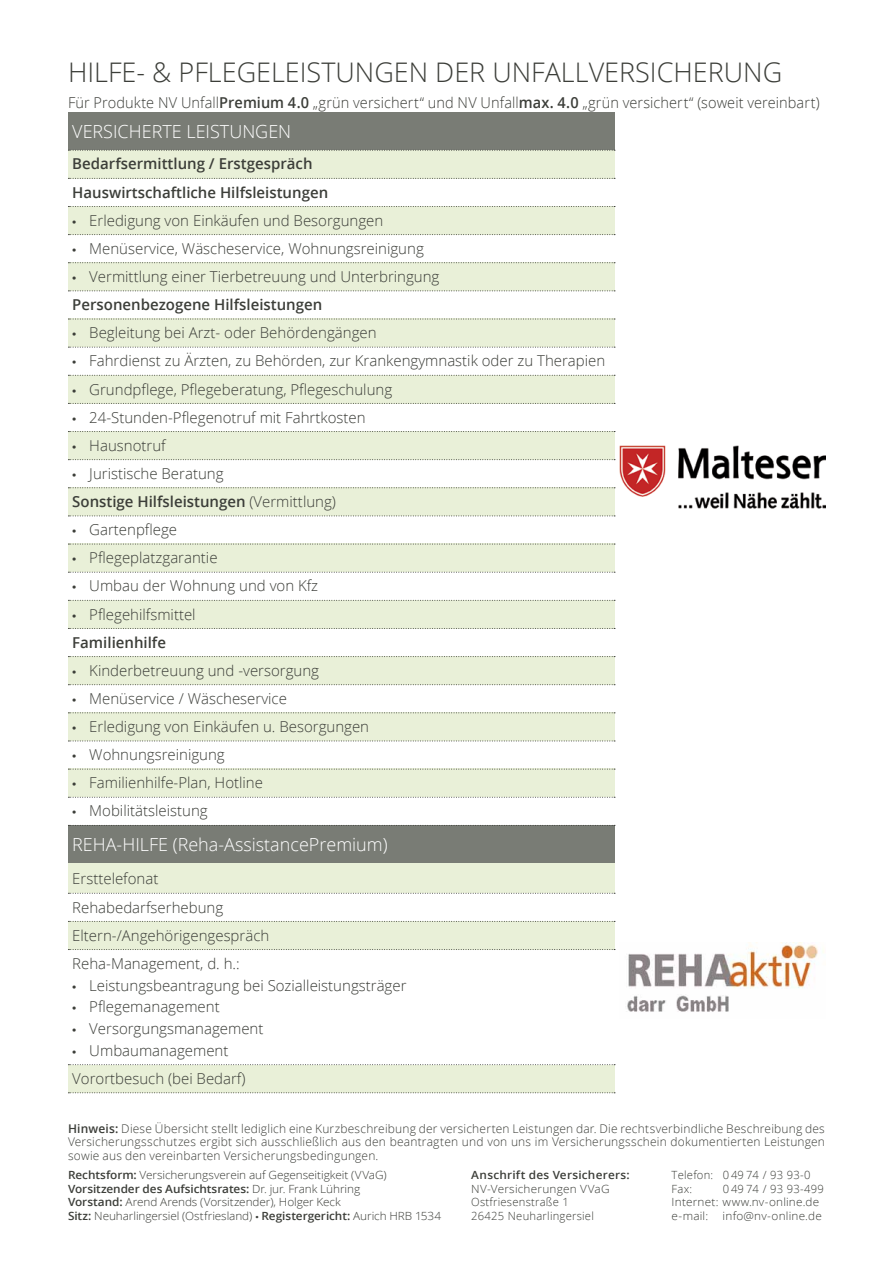
<style>
.page{position:relative;width:893px;height:1263px;background:#fff}
.page>*{position:absolute;margin:0;border:0;box-sizing:border-box;transform-origin:0 0}
.t1{font:300 27px "Open Sans";color:#3c3e39}
.t2{font:300 18px "Open Sans";color:#fff}
.t3{font:300 15px/28.2px "Open Sans";color:#3c3e39}
.t4{font:600 15px/28.2px "Open Sans";color:#3c3e39}
.t5{font:300 12px/13.5px "Open Sans";letter-spacing:.015em;color:#3c3e39;text-align:justify}
.t6{font:300 11.25px/13.5px "Open Sans";letter-spacing:-.01em;color:#3c3e39;scale:1.05 1}
.t7{font:300 11.25px/13.5px "Open Sans";letter-spacing:.01em;color:#3c3e39;scale:1.05 1}
.t8{font:300 11.25px/13.5px "Open Sans";letter-spacing:.01em;color:#3c3e39}
.t9{font:600 11.25px "Open Sans";letter-spacing:.03em;color:#3c3e39;scale:1.05 1}
.s1{font-weight:600}
.s2{font-family:"Myriad Pro";font-weight:400}
</style>
<div class="page">
<div style="left:68px;top:112px;width:546px;height:38px;background:#797c75"></div>
<div style="left:68px;top:825px;width:546px;height:38px;background:#797c75"></div>
<div style="left:68px;top:150px;width:546px;height:28px;background:#e9f0d8"></div>
<div style="left:68px;top:206px;width:546px;height:28px;background:#e9f0d8"></div>
<div style="left:68px;top:262px;width:546px;height:29px;background:#e9f0d8"></div>
<div style="left:68px;top:319px;width:546px;height:28px;background:#e9f0d8"></div>
<div style="left:68px;top:375px;width:546px;height:28px;background:#e9f0d8"></div>
<div style="left:68px;top:431px;width:546px;height:28px;background:#e9f0d8"></div>
<div style="left:68px;top:487px;width:546px;height:29px;background:#e9f0d8"></div>
<div style="left:68px;top:544px;width:546px;height:28px;background:#e9f0d8"></div>
<div style="left:68px;top:600px;width:546px;height:28px;background:#e9f0d8"></div>
<div style="left:68px;top:656px;width:546px;height:28px;background:#e9f0d8"></div>
<div style="left:68px;top:712px;width:546px;height:29px;background:#e9f0d8"></div>
<div style="left:68px;top:769px;width:546px;height:28px;background:#e9f0d8"></div>
<div style="left:68px;top:863px;width:546px;height:30px;background:#e9f0d8"></div>
<div style="left:68px;top:921px;width:546px;height:28px;background:#e9f0d8"></div>
<img style="left:620px;top:446px;width:205px;height:63px">
<img style="left:627px;top:943px;width:197px;height:69px">
<div style="left:68px;top:1065px;width:546px;height:28px;background:#e9f0d8"></div>
<svg style="left:68px;top:150px;width:547px;height:1px"></svg>
<svg style="left:68px;top:178px;width:547px;height:1px"></svg>
<svg style="left:68px;top:206px;width:547px;height:1px"></svg>
<svg style="left:68px;top:234px;width:547px;height:1px"></svg>
<svg style="left:68px;top:262px;width:547px;height:1px"></svg>
<svg style="left:68px;top:290px;width:547px;height:1px"></svg>
<svg style="left:68px;top:319px;width:547px;height:1px"></svg>
<svg style="left:68px;top:347px;width:547px;height:1px"></svg>
<svg style="left:68px;top:375px;width:547px;height:1px"></svg>
<svg style="left:68px;top:403px;width:547px;height:1px"></svg>
<svg style="left:68px;top:431px;width:547px;height:1px"></svg>
<svg style="left:68px;top:459px;width:547px;height:1px"></svg>
<svg style="left:68px;top:487px;width:547px;height:1px"></svg>
<svg style="left:68px;top:515px;width:547px;height:1px"></svg>
<svg style="left:68px;top:544px;width:547px;height:1px"></svg>
<svg style="left:68px;top:572px;width:547px;height:1px"></svg>
<svg style="left:68px;top:600px;width:547px;height:1px"></svg>
<svg style="left:68px;top:628px;width:547px;height:1px"></svg>
<svg style="left:68px;top:656px;width:547px;height:1px"></svg>
<svg style="left:68px;top:684px;width:547px;height:1px"></svg>
<svg style="left:68px;top:712px;width:547px;height:1px"></svg>
<svg style="left:68px;top:741px;width:547px;height:1px"></svg>
<svg style="left:68px;top:769px;width:547px;height:1px"></svg>
<svg style="left:68px;top:797px;width:547px;height:1px"></svg>
<svg style="left:68px;top:825px;width:547px;height:1px"></svg>
<svg style="left:68px;top:893px;width:547px;height:1px"></svg>
<svg style="left:68px;top:921px;width:547px;height:1px"></svg>
<svg style="left:68px;top:949px;width:547px;height:1px"></svg>
<svg style="left:68px;top:1064px;width:547px;height:1px"></svg>
<svg style="left:68px;top:1092px;width:547px;height:1px"></svg>
<h1 class="t1" style="left:68px;top:58px;width:716px">HILFE- &amp; PFLEGELEISTUNGEN DER UNFALLVERSICHERUNG</h1>
<p class="t3" style="left:68px;top:89px;width:753px">Für Produkte NV Unfall<span class="s1">Premium 4.0</span> „grün versichert“ und NV Unfall<span class="s1">max. 4.0</span> „grün versichert“ (soweit vereinbart)</p>
<p class="t2" style="left:72px;top:122px;width:220px">VERSICHERTE LEISTUNGEN</p>
<p class="t4" style="left:72px;top:150px;width:257px">Bedarfsermittlung / erstgespräch hauswirtschaftliche hilfsleistungen</p>
<p class="t3" style="left:72px;top:207px;width:313px"><span class="s2">•</span> Erledigung von Einkäufen und Besorgungen</p>
<p class="t3" style="left:72px;top:235px;width:353px"><span class="s2">•</span> Menüservice, Wäscheservice, Wohnungsreinigung</p>
<p class="t3" style="left:72px;top:263px;width:369px"><span class="s2">•</span> Vermittlung einer Tierbetreuung und Unterbringung<br><span class="s1">Personenbezogene hilfsleistungen</span></p>
<p class="t3" style="left:72px;top:319px;width:306px"><span class="s2">•</span> Begleitung bei Arzt- oder Behördengängen</p>
<p class="t3" style="left:72px;top:347px;width:535px"><span class="s2">•</span> Fahrdienst zu Ärzten, zu Behörden, zur Krankengymnastik oder zu Therapien</p>
<p class="t3" style="left:72px;top:376px;width:321px"><span class="s2">•</span> Grundpflege, Pflegeberatung, Pflegeschulung</p>
<p class="t3" style="left:72px;top:404px;width:295px"><span class="s2">•</span> 24-Stunden-Pflegenotruf mit Fahrtkosten</p>
<p class="t3" style="left:72px;top:432px;width:95px"><span class="s2">•</span> Hausnotruf</p>
<p class="t3" style="left:72px;top:460px;width:265px"><span class="s2">•</span> Juristische Beratung<br><span class="s1">sonstige hilfsleistungen</span> (Vermittlung)</p>
<p class="t3" style="left:72px;top:516px;width:106px"><span class="s2">•</span> Gartenpflege</p>
<p class="t3" style="left:72px;top:544px;width:147px"><span class="s2">•</span> Pflegeplatzgarantie</p>
<p class="t3" style="left:72px;top:572px;width:247px"><span class="s2">•</span> Umbau der Wohnung und von Kfz</p>
<p class="t3" style="left:72px;top:601px;width:125px"><span class="s2">•</span> Pflegehilfsmittel<br><span class="s1">Familienhilfe</span></p>
<p class="t3" style="left:72px;top:657px;width:248px"><span class="s2">•</span> Kinderbetreuung und -versorgung</p>
<p class="t3" style="left:72px;top:685px;width:216px"><span class="s2">•</span> Menüservice / Wäscheservice</p>
<p class="t3" style="left:72px;top:713px;width:298px"><span class="s2">•</span> Erledigung von Einkäufen u. Besorgungen</p>
<p class="t3" style="left:72px;top:741px;width:154px"><span class="s2">•</span> Wohnungsreinigung</p>
<p class="t3" style="left:72px;top:769px;width:192px"><span class="s2">•</span> Familienhilfe-Plan, Hotline</p>
<p class="t3" style="left:72px;top:797px;width:137px"><span class="s2">•</span> Mobilitätsleistung</p>
<p class="t2" style="left:72px;top:835px;width:317px">REHA-HILFE (Reha-AssistancePremium)</p>
<p class="t3" style="left:72px;top:865px;width:199px">Ersttelefonat<br>Rehabedarfserhebung<br>Eltern-/Angehörigengespräch<br>Reha-Management, d. h.:</p>
<p class="t3" style="left:72px;top:972px;width:336px"><span class="s2">•</span> Leistungsbeantragung bei Sozialleistungsträger</p>
<p class="t3" style="left:72px;top:993px;width:149px"><span class="s2">•</span> Pflegemanagement</p>
<p class="t3" style="left:72px;top:1015px;width:193px"><span class="s2">•</span> Versorgungsmanagement</p>
<p class="t3" style="left:72px;top:1037px;width:175px"><span class="s2">•</span> Umbaumanagement<br>Vorortbesuch (bei Bedarf)</p>
<p class="t5" style="left:68px;top:1122px;width:758px"><span class="s1">hinweis:</span> Diese Übersicht stellt lediglich eine Kurzbeschreibung der versicherten Leistungen dar. Die rechtsverbindliche Beschreibung des Versicherungsschutzes ergibt sich ausschließlich aus den beantragten und von uns im Versicherungsschein dokumentierten Leistungen sowie aus den vereinbarten Versicherungsbedingungen.</p>
<p class="t6" style="left:68px;top:1169px;width:357px"><span class="s1">rechtsform:</span> Versicherungsverein auf Gegenseitigkeit (VVaG)<br><span class="s1">Vorsitzender des Aufsichtsrates:</span> Dr. jur. Frank Lühring<br><span class="s1">Vorstand:</span> Arend Arends (Vorsitzender), Holger Keck<br><span class="s1">sitz:</span> Neuharlingersiel (Ostfriesland) <span class="s2">•</span> <span class="s1">registergericht:</span> Aurich HRB 1534</p>
<p class="t9" style="left:471px;top:1169px;width:153px">Anschrift des Versicherers:</p>
<p class="t7" style="left:471px;top:1182px;width:133px">NV-Versicherungen VVaG<br>Ostfriesenstraße 1<br>26425 Neuharlingersiel</p>
<p class="t8" style="left:672px;top:1169px;width:140px">Telefon: 0 49 74 / 93 93-0<br>Fax:</p>
<p class="t8" style="left:672px;top:1182px;width:154px;text-indent:51px">0 49 74 / 93 93-499<br>Internet: www.nv-online.de e-mail:</p>
<p class="t7" style="left:723px;top:1209px;width:96px">info@nv-online.de</p>
</div>
